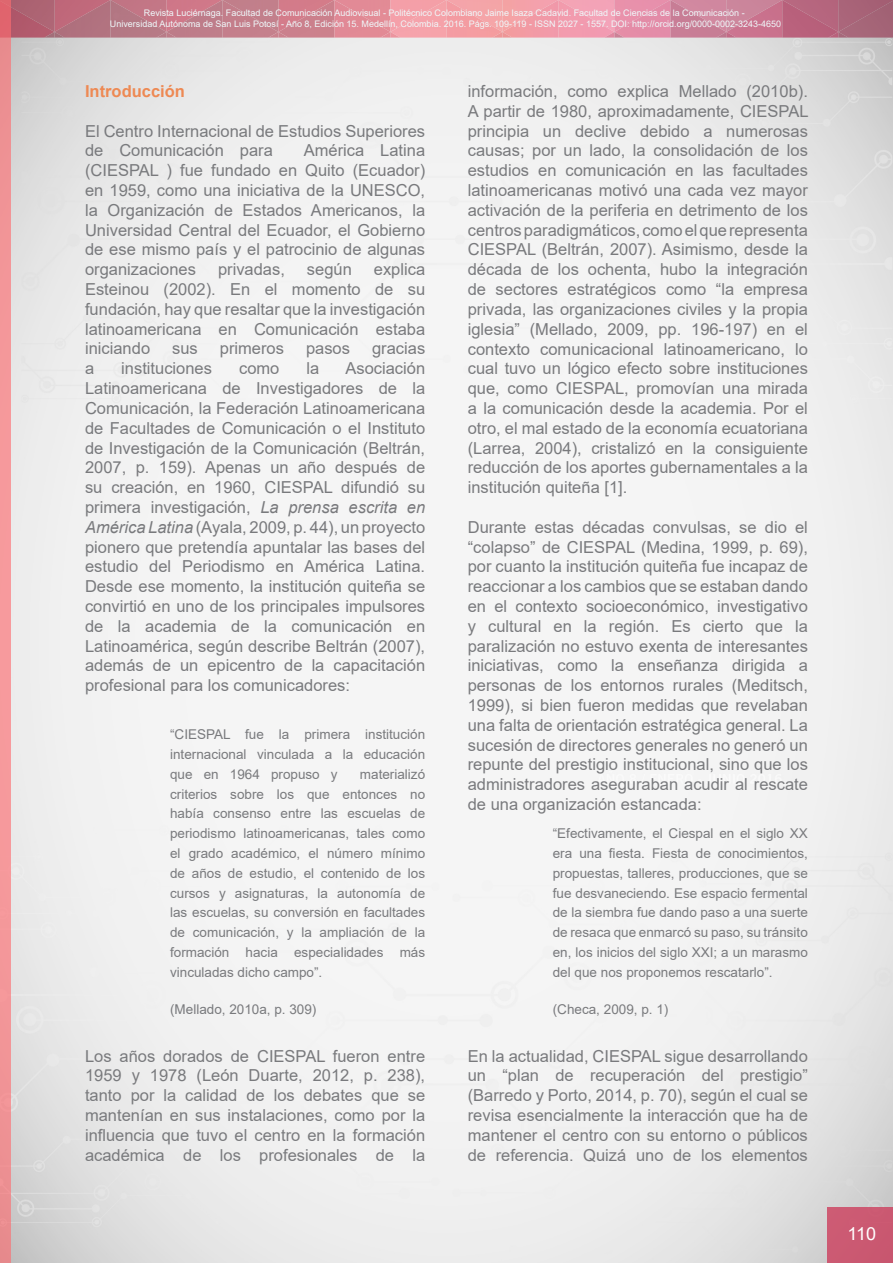
<style>
.page{position:relative;width:893px;height:1263px;background:#fff}
.page>*{position:absolute;margin:0;border:0;box-sizing:border-box;transform-origin:0 0}
.t1{font:18px "Arial";color:#fff}
.t2{font:16.5px/19.8px "Arial";color:#797a7d;text-align:justify}
.t3{font:700 16.5px "Arial";color:#ee8953}
.t4{font:13.5px/19.8px "Arial";color:#797a7d;text-align:justify}
.t5{font:9px/10.8px "Arial";color:#eff8fa;text-align:center}
.s1{font-style:italic}
</style>
<div class="page">
<div style="left:827px;top:1207px;width:66px;height:56px;background:#cb5972"></div>
<img style="left:11px;top:32px;width:882px;height:6px">
<img style="left:11px;top:0;width:882px;height:32px">
<svg style="left:44px;top:32px;width:20px;height:6px"></svg>
<svg style="left:156px;top:32px;width:20px;height:6px"></svg>
<svg style="left:380px;top:32px;width:20px;height:6px"></svg>
<svg style="left:604px;top:32px;width:20px;height:6px"></svg>
<svg style="left:828px;top:32px;width:20px;height:6px"></svg>
<svg style="left:268px;top:32px;width:20px;height:6px"></svg>
<svg style="left:492px;top:32px;width:20px;height:6px"></svg>
<svg style="left:716px;top:32px;width:20px;height:6px"></svg>
<svg style="left:0;top:0;width:11px;height:1263px;fill:#f4979a"></svg>
<p class="t5" style="left:110px;top:8px;width:673px">Revista Luciérnaga. Facultad de Comunicación Audiovisual - Politécnico Colombiano Jaime Isaza Cadavid. Facultad de Ciencias de la Comunicación -<br>Universidad Autónoma de San Luis Potosí - Año 8, Edición 15. Medellín, Colombia. 2016. Págs. 109-119 - ISSN 2027 - 1557. DOI: http://orcid.org/0000-0002-3243-4650</p>
<p class="t3" style="left:85px;top:80px;width:101px">Introducción</p>
<p class="t2" style="left:85px;top:121px;width:342px">El Centro Internacional de Estudios Superiores de Comunicación para</p>
<p class="t2" style="left:85px;top:141px;width:342px;text-indent:219px">América Latina (CIESPAL ) fue fundado en Quito (Ecuador) en 1959, como una iniciativa de la UNESCO, la Organización de Estados Americanos, la Universidad Central del Ecuador, el Gobierno de ese mismo país y el patrocinio de algunas organizaciones</p>
<p class="t2" style="left:218px;top:259px;width:68px">privadas,</p>
<p class="t2" style="left:307px;top:259px;width:46px">según</p>
<p class="t2" style="left:85px;top:259px;width:342px;text-indent:289px">explica Esteinou (2002). En el momento de su fundación, hay que resaltar que la investigación latinoamericana en Comunicación estaba iniciando</p>
<p class="t2" style="left:172px;top:339px;width:27px">sus</p>
<p class="t2" style="left:220px;top:339px;width:66px">primeros</p>
<p class="t2" style="left:306px;top:339px;width:46px">pasos</p>
<p class="t2" style="left:372px;top:339px;width:55px">gracias</p>
<p class="t2" style="left:85px;top:358px;width:342px;text-indent:260px">Asociación Latinoamericana de Investigadores de la Comunicación, la Federación Latinoamericana de Facultades de Comunicación o el Instituto de Investigación de la Comunicación (Beltrán, 2007, p. 159). Apenas un año después de su creación, en 1960, CIESPAL difundió su primera investigación, <span class="s1">La prensa escrita en América Latina</span> (Ayala, 2009, p. 44), un proyecto pionero que pretendía apuntalar las bases del estudio del Periodismo en América Latina.<br>Desde ese momento, la institución quiteña se convirtió en uno de los principales impulsores de la academia de la comunicación en Latinoamérica, según describe Beltrán (2007), además de un epicentro de la capacitación profesional para los comunicadores:</p>
<p class="t4" style="left:170px;top:724px;width:257px">“CIESPAL fue la primera institución internacional vinculada a la educación que en 1964 propuso y</p>
<p class="t2" style="left:85px;top:358px;width:11px">a</p>
<p class="t2" style="left:121px;top:358px;width:92px">instituciones</p>
<p class="t2" style="left:239px;top:358px;width:42px">como</p>
<p class="t2" style="left:306px;top:358px;width:14px">la</p>
<p class="t4" style="left:170px;top:764px;width:257px;text-indent:190px">materializó criterios sobre los que entonces no había consenso entre las escuelas de periodismo latinoamericanas, tales como el grado académico, el número mínimo de años de estudio, el contenido de los cursos y asignaturas, la autonomía de las escuelas, su conversión en facultades de comunicación, y la ampliación de la formación hacia especialidades más vinculadas dicho campo”.</p>
<p class="t4" style="left:170px;top:999px;width:148px">(Mellado, 2010a, p. 309)</p>
<p class="t2" style="left:85px;top:1046px;width:342px">Los años dorados de CIESPAL fueron entre 1959 y 1978 (León Duarte, 2012, p. 238), tanto por la calidad de los debates que se mantenían en sus instalaciones, como por la influencia que tuvo el centro en la formación académica de los profesionales de la</p>
<p class="t2" style="left:468px;top:81px;width:342px">información, como explica Mellado (2010b).<br>A partir de 1980, aproximadamente, CIESPAL principia un declive debido a numerosas causas; por un lado, la consolidación de los estudios en comunicación en las facultades latinoamericanas motivó una cada vez mayor activación de la periferia en detrimento de los centros paradigmáticos, como el que representa CIESPAL (Beltrán, 2007). Asimismo, desde la década de los ochenta, hubo la integración de sectores estratégicos como “la empresa privada, las organizaciones civiles y la propia iglesia” (Mellado, 2009, pp. 196-197) en el contexto comunicacional latinoamericano, lo cual tuvo un lógico efecto sobre instituciones que, como CIESPAL, promovían una mirada a la comunicación desde la academia. Por el otro, el mal estado de la economía ecuatoriana (Larrea, 2004), cristalizó en la consiguiente reducción de los aportes gubernamentales a la institución quiteña [1].</p>
<p class="t2" style="left:468px;top:517px;width:342px">Durante estas décadas convulsas, se dio el “colapso” de CIESPAL (Medina, 1999, p. 69), por cuanto la institución quiteña fue incapaz de reaccionar a los cambios que se estaban dando en el contexto socioeconómico, investigativo y cultural en la región. Es cierto que la paralización no estuvo exenta de interesantes iniciativas, como la enseñanza dirigida a personas de los entornos rurales (Meditsch, 1999), si bien fueron medidas que revelaban una falta de orientación estratégica general. La sucesión de directores generales no generó un repunte del prestigio institucional, sino que los administradores aseguraban acudir al rescate de una organización estancada:</p>
<p class="t4" style="left:553px;top:823px;width:257px">“Efectivamente, el Ciespal en el siglo XX era una fiesta. Fiesta de conocimientos, propuestas, talleres, producciones, que se fue desvaneciendo. Ese espacio fermental de la siembra fue dando paso a una suerte de resaca que enmarcó su paso, su tránsito en, los inicios del siglo XXI; a un marasmo del que nos proponemos rescatarlo”.</p>
<p class="t4" style="left:553px;top:999px;width:117px">(Checa, 2009, p. 1)</p>
<p class="t2" style="left:468px;top:1046px;width:342px">En la actualidad, CIESPAL sigue desarrollando un “plan de recuperación del prestigio” (Barredo y Porto, 2014, p. 70), según el cual se revisa esencialmente la interacción que ha de mantener el centro con su entorno o públicos de referencia. Quizá uno de los elementos</p>
<p class="t1" style="left:847px;top:1221px;width:30px">110</p>
</div>
